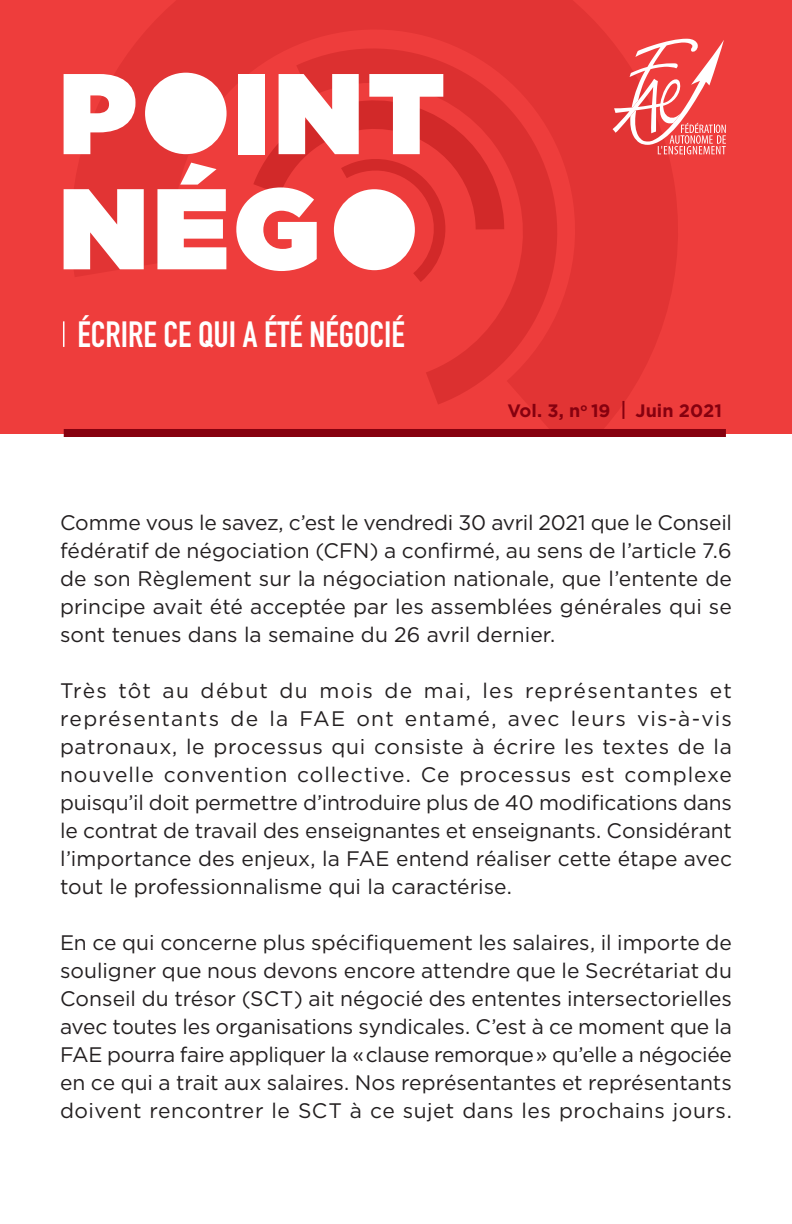
<style>
.page{position:relative;width:792px;height:1224px;background:#fff}
.page>*{position:absolute;margin:0;border:0;box-sizing:border-box;transform-origin:0 0}
.t1{font:36px "DIN Engschrift LT";color:#fff}
.t2{font:21px/28px "Gotham";letter-spacing:.01em;color:#231f20;text-align:justify}
.t3{font:700 18px "Gotham";color:#86010f}
</style>
<div class="page">
<div style="left:0;top:0;width:792px;height:433px;background:#ee3d3c"></div>
<svg style="left:71px;top:0;width:607px;height:429px"></svg>
<svg style="left:64px;top:74px;width:71px;height:80px"></svg>
<svg style="left:64px;top:189px;width:80px;height:80px"></svg>
<svg style="left:157px;top:163px;width:69px;height:106px"></svg>
<svg style="left:236px;top:74px;width:268px;height:208px"></svg>
<div style="left:145px;top:73px;width:82px;height:81px;background:#fff;border-radius:50%"></div>
<div style="left:334px;top:189px;width:81px;height:81px;background:#fff;border-radius:50%"></div>
<svg style="left:613px;top:39px;width:113px;height:115px"></svg>
<svg style="left:63px;top:321px;width:1px;height:26px"></svg>
<div style="left:64px;top:429px;width:662px;height:8px;background:#86010f"></div>
<svg style="left:622px;top:401px;width:2px;height:18px"></svg>
<h1 class="t1" style="left:77px;top:313px;width:329px">ÉCRIRE CE QUI A ÉTÉ NÉGOCIÉ</h1>
<p class="t3" style="left:507px;top:400px;width:105px">Vol. 3, n<sup>o</sup> 19</p>
<p class="t3" style="left:636px;top:400px;width:88px">Juin 2021</p>
<p class="t2" style="left:60px;top:508px;width:674px">Comme vous le savez, c’est le vendredi 30 avril 2021 que le Conseil fédératif de négociation (CFN) a confirmé, au sens de l’article 7.6 de son Règlement sur la négociation nationale, que l’entente de principe avait été acceptée par les assemblées générales qui se sont tenues dans la semaine du 26 avril dernier.</p>
<p class="t2" style="left:60px;top:676px;width:674px">Très tôt au début du mois de mai, les représentantes et représentants de la FAE ont entamé, avec leurs vis-à-vis patronaux, le processus qui consiste à écrire les textes de la nouvelle convention collective. Ce processus est complexe puisqu’il doit permettre d’introduire plus de 40 modifications dans le contrat de travail des enseignantes et enseignants. Considérant l’importance des enjeux, la FAE entend réaliser cette étape avec tout le professionnalisme qui la caractérise.</p>
<p class="t2" style="left:60px;top:928px;width:674px">En ce qui concerne plus spécifiquement les salaires, il importe de souligner que nous devons encore attendre que le Secrétariat du Conseil du trésor (SCT) ait négocié des ententes intersectorielles avec toutes les organisations syndicales. C’est à ce moment que la FAE pourra faire appliquer la «clause remorque» qu’elle a négociée en ce qui a trait aux salaires. Nos représentantes et représentants doivent rencontrer le SCT à ce sujet dans les prochains jours.</p>
</div>
